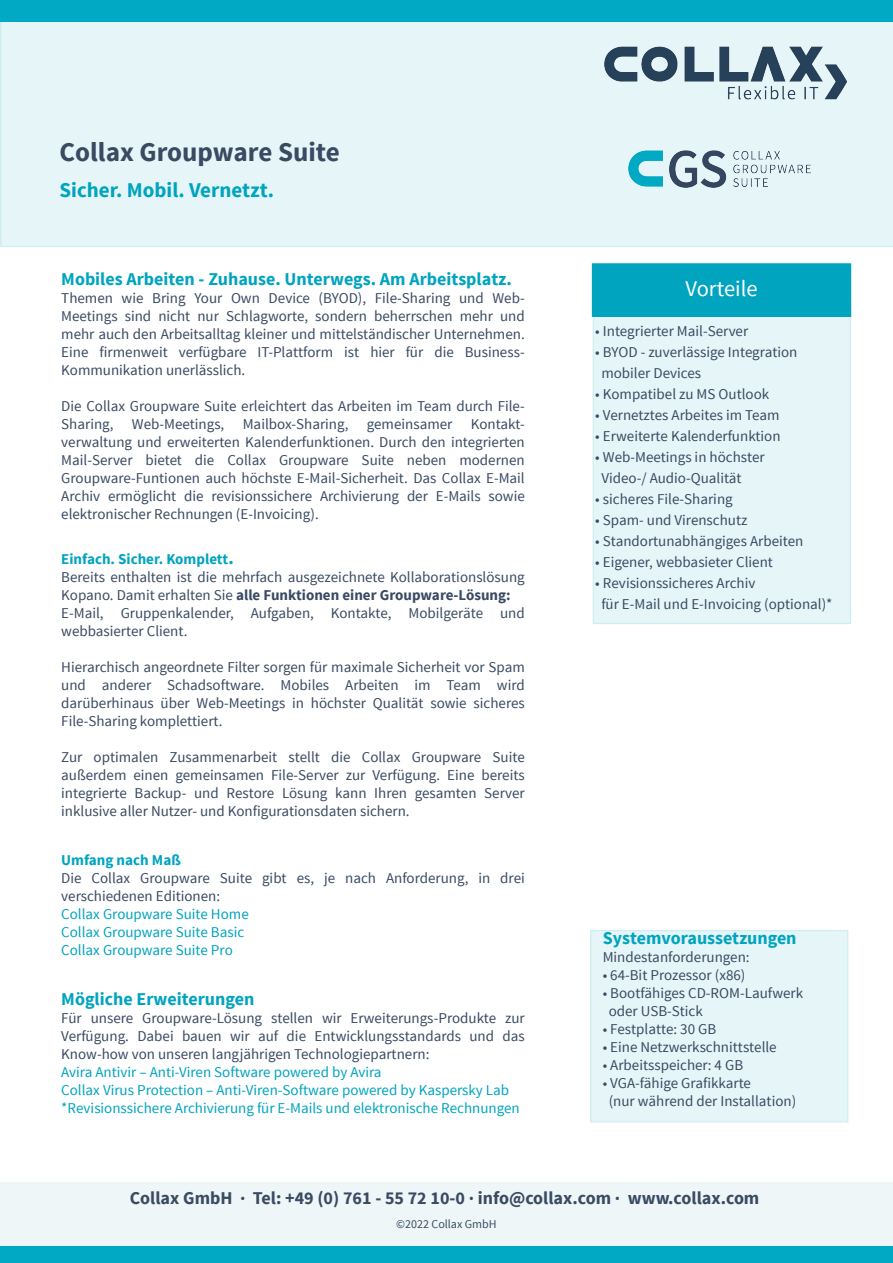
<style>
.page{position:relative;width:893px;height:1263px;background:#fff}
.page>*{position:absolute;margin:0;border:0;box-sizing:border-box;transform-origin:0 0}
.t1{font:700 27px "Source Sans Pro";color:#394a62}
.t2{font:22.5px "Source Sans Pro";color:#fff}
.t3{font:700 21px "Source Sans Pro";color:#00a4bf}
.t4{font:700 18px "Source Sans Pro";color:#00a4bf}
.t5{font:700 18px "Source Sans Pro";color:#394a62}
.t6{font:15px/18px "Source Sans Pro";color:#394a62}
.t7{font:15px/18px "Source Sans Pro";color:#00a4bf}
.t8{font:700 15px "Source Sans Pro";color:#00a4bf}
.t9{font:12px "Source Sans Pro";color:#394a62}
.s1{font-weight:700;color:#00a4bf}
.s2{font-weight:700;font-size:18px;color:#00a4bf}
.s3{font-weight:700}
</style>
<div class="page">
<div style="left:0;top:20px;width:893px;height:227px;background:#e6f6f8"></div>
<div style="left:1px;top:0;width:892px;height:21px;background:#02a9c4"></div>
<div style="left:1px;top:1246px;width:892px;height:17px;background:#02a9c4"></div>
<img style="left:629px;top:150px;width:181px;height:37px">
<div style="left:593px;top:264px;width:257px;height:359px;background:#e6f6f8"></div>
<div style="left:593px;top:264px;width:257px;height:52px;background:#00a4bf"></div>
<div style="left:592px;top:263px;width:259px;height:54px;border:2px solid #00a4bf"></div>
<div style="left:0;top:1182px;width:893px;height:64px;background:#eef6f8"></div>
<img style="left:604px;top:47px;width:242px;height:52px">
<div style="left:591px;top:930px;width:257px;height:192px;background:#e6f6f8"></div>
<h1 class="t1" style="left:60px;top:135px;width:282px">Collax Groupware Suite</h1>
<h3 class="t3" style="left:60px;top:176px;width:216px">Sicher. Mobil. Vernetzt.</h3>
<p class="t4" style="left:61px;top:267px;width:452px">Mobiles Arbeiten - Zuhause. Unterwegs. Am Arbeitsplatz.</p>
<p class="t6" style="left:61px;top:288px;width:465px;text-align:justify">Themen wie Bring Your Own Device (BYOD), File-Sharing und Web-Meetings sind nicht nur Schlagworte, sondern beherrschen mehr und mehr auch den Arbeitsalltag kleiner und mittelständischer Unternehmen.<br>Eine firmenweit verfügbare IT-Plattform ist hier für die Business-Kommunikation unerlässlich.</p>
<p class="t6" style="left:61px;top:396px;width:465px;text-align:justify">Die Collax Groupware Suite erleichtert das Arbeiten im Team durch File-Sharing, Web-Meetings, Mailbox-Sharing, gemeinsamer Kontakt&shy;verwaltung und erweiterten Kalenderfunktionen. Durch den integrierten Mail-Server bietet die Collax Groupware Suite neben modernen Groupware-Funtionen auch höchste E-Mail-Sicherheit. Das Collax E-Mail Archiv ermöglicht die revisionssichere Archivierung der E-Mails sowie elektronischer Rechnungen (E-Invoicing).</p>
<p class="t6" style="left:61px;top:549px;width:465px"><span class="s1">Einfach. Sicher. Komplett</span><span class="s2">.<br></span>Bereits enthalten ist die mehrfach ausgezeichnete Kollaborationslösung Kopano. Damit erhalten Sie <span class="s3">alle Funktionen einer Groupware-Lösung:<br></span>E-Mail, Gruppenkalender, Aufgaben, Kontakte, Mobilgeräte und webbasierter Client.</p>
<p class="t6" style="left:61px;top:657px;width:465px;text-align:justify">Hierarchisch angeordnete Filter sorgen für maximale Sicherheit vor Spam und anderer Schadsoftware. Mobiles Arbeiten im Team wird darüberhinaus über Web-Meetings in höchster Qualität sowie sicheres File-Sharing komplettiert.</p>
<p class="t6" style="left:61px;top:747px;width:465px;text-align:justify">Zur optimalen Zusammenarbeit stellt die Collax Groupware Suite außerdem einen gemeinsamen File-Server zur Verfügung. Eine bereits integrierte Backup- und Restore Lösung kann Ihren gesamten Server inklusive aller Nutzer- und Konfigurationsdaten sichern.</p>
<p class="t8" style="left:61px;top:850px;width:121px">Umfang nach Maß</p>
<p class="t6" style="left:61px;top:869px;width:465px">Die Collax Groupware Suite gibt es, je nach Anforderung, in drei verschiedenen Editionen:</p>
<p class="t7" style="left:61px;top:905px;width:189px">Collax Groupware Suite Home<br>Collax Groupware Suite Basic<br>Collax Groupware Suite Pro</p>
<p class="t4" style="left:61px;top:987px;width:195px">Mögliche Erweiterungen</p>
<p class="t6" style="left:61px;top:1008px;width:465px;text-align:justify">Für unsere Groupware-Lösung stellen wir Erweiterungs-Produkte zur Verfügung. Dabei bauen wir auf die Entwicklungsstandards und das Know-how von unseren langjährigen Technologiepartnern:</p>
<p class="t7" style="left:61px;top:1062px;width:460px">Avira Antivir – Anti-Viren Software powered by Avira<br>Collax Virus Protection – Anti-Viren-Software powered by Kaspersky Lab *Revisionssichere Archivierung für E-Mails und elektronische Rechnungen</p>
<h2 class="t2" style="left:685px;top:274px;width:74px">Vorteile</h2>
<p class="t6" style="left:595px;top:322px;width:154px">• Integrierter Mail-Server</p>
<p class="t6" style="left:601px;top:341px;width:198px;line-height:21px;text-indent:-6px">• BYOD - zuverlässige Integration mobiler Devices</p>
<p class="t6" style="left:595px;top:385px;width:175px">• Kompatibel zu MS Outlook</p>
<p class="t6" style="left:595px;top:406px;width:186px">• Vernetztes Arbeites im Team</p>
<p class="t6" style="left:595px;top:427px;width:187px">• Erweiterte Kalenderfunktion</p>
<p class="t6" style="left:601px;top:446px;width:165px;line-height:21px;text-indent:-6px">• Web-Meetings in höchster<br>Video-/ Audio-Qualität</p>
<p class="t6" style="left:595px;top:490px;width:139px">• sicheres File-Sharing</p>
<p class="t6" style="left:595px;top:511px;width:154px">• Spam- und Virenschutz</p>
<p class="t6" style="left:595px;top:532px;width:210px">• Standortunabhängiges Arbeiten</p>
<p class="t6" style="left:595px;top:553px;width:179px">• Eigener, webbasieter Client</p>
<p class="t6" style="left:601px;top:572px;width:233px;line-height:21px;text-indent:-6px">• Revisionssicheres Archiv<br>für E-Mail und E-Invoicing (optional)*</p>
<p class="t4" style="left:603px;top:926px;width:195px">Systemvoraussetzungen</p>
<p class="t6" style="left:603px;top:947px;width:149px">Mindestanforderungen:</p>
<p class="t6" style="left:603px;top:965px;width:144px">• 64-Bit Prozessor (x86)</p>
<p class="t6" style="left:609px;top:983px;width:196px;text-indent:-6px">• Bootfähiges CD-ROM-Laufwerk oder USB-Stick</p>
<p class="t6" style="left:603px;top:1019px;width:115px">• Festplatte: 30 GB</p>
<p class="t6" style="left:603px;top:1037px;width:176px">• Eine Netzwerkschnittstelle</p>
<p class="t6" style="left:603px;top:1055px;width:142px">• Arbeitsspeicher: 4 GB</p>
<p class="t6" style="left:609px;top:1073px;width:189px;text-indent:-6px">• VGA-fähige Grafikkarte<br>(nur während der Installation)</p>
<p class="t5" style="left:130px;top:1186px;width:631px">Collax GmbH · Tel: +49 (0) 761 - 55 72 10-0 · info@collax.com · www.collax.com</p>
<p class="t9" style="left:396px;top:1216px;width:102px">©2022 Collax GmbH</p>
</div>
